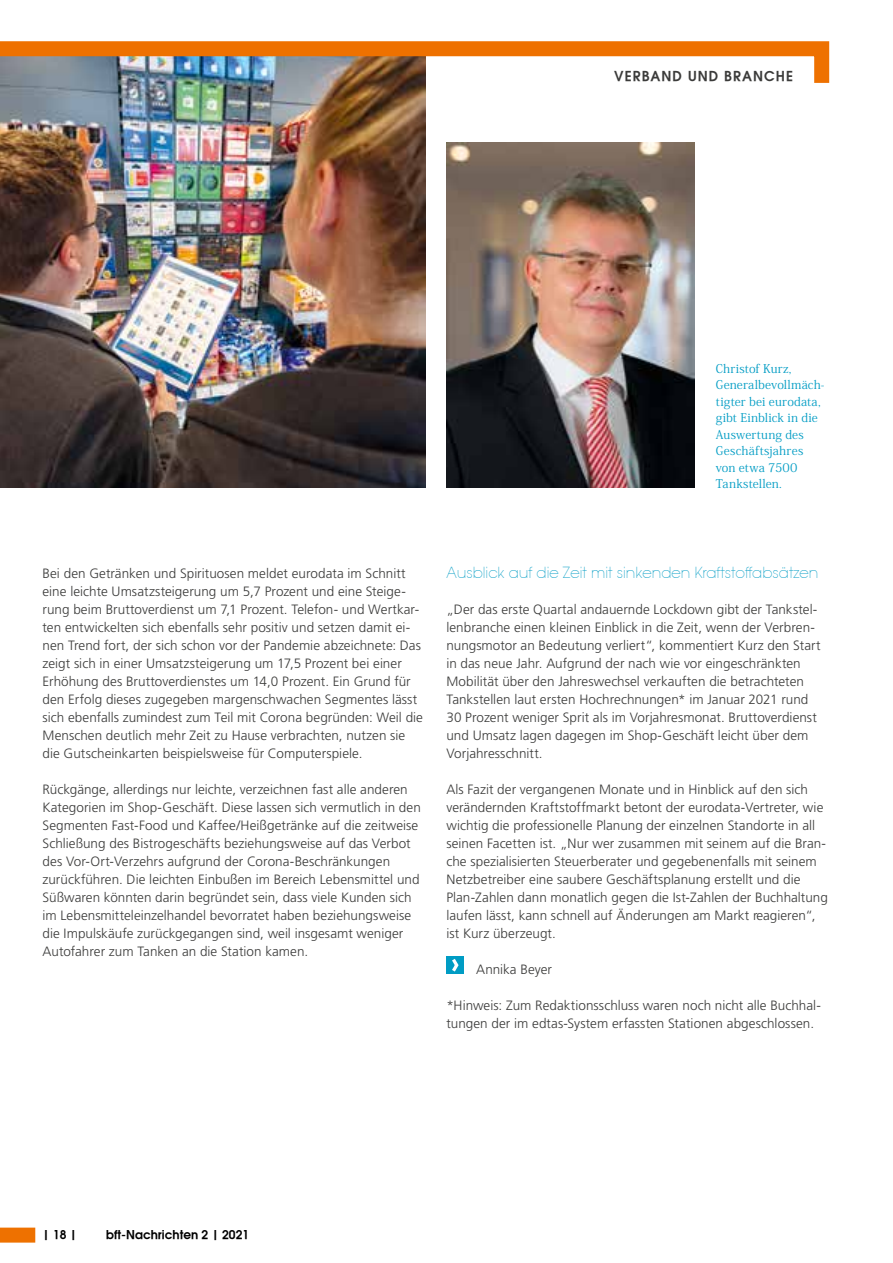
<style>
.page{position:relative;width:893px;height:1263px;background:#fff}
.page>*{position:absolute;margin:0;border:0;box-sizing:border-box;transform-origin:0 0}
.t1{font:200 15px "Avant Garde";color:#009cc4}
.t2{font:300 13.5px/18px "Frutiger LT Pro";color:#3b3b3a}
.t3{font:600 13.5px "Avant Garde";letter-spacing:.08em;color:#3b3b3a}
.t4{font:12px/16.5px "Koz Min Pr 6 N";letter-spacing:.015em;color:#009cc4}
.t5{font:600 12px "Avant Garde";color:#000}
</style>
<div class="page">
<div style="left:0;top:1227px;width:35px;height:15px;background:#ee7100"></div>
<img style="left:0;top:98px;width:425px;height:390px">
<img style="left:446px;top:143px;width:248px;height:345px">
<img style="left:0;top:41px;width:830px;height:57px">
<div style="left:446px;top:957px;width:17px;height:17px;background:#009cc4"></div>
<svg style="left:449px;top:956px;width:11px;height:16px"></svg>
<p class="t3" style="left:614px;top:67px;width:180px">VERBAND UND BRANCHE</p>
<p class="t4" style="left:716px;top:360px;width:110px">Christof Kurz,<br>Generalbevollmäch&shy;tigter bei eurodata, gibt Einblick in die<br>Auswertung des<br>Geschäftsjahres von etwa 7500<br>Tankstellen.</p>
<p class="t2" style="left:43px;top:564px;width:382px">Bei den Getränken und Spirituosen meldet eurodata im Schnitt eine leichte Umsatzsteigerung um 5,7 Prozent und eine Steige&shy;rung beim Bruttoverdienst um 7,1 Prozent. Telefon- und Wertkar&shy;ten entwickelten sich ebenfalls sehr positiv und setzen damit ei&shy;nen Trend fort, der sich schon vor der Pandemie abzeichnete: Das zeigt sich in einer Umsatzsteigerung um 17,5 Prozent bei einer Erhöhung des Bruttoverdienstes um 14,0 Prozent. Ein Grund für den Erfolg dieses zugegeben margenschwachen Segmentes lässt sich ebenfalls zumindest zum Teil mit Corona begründen: Weil die Menschen deutlich mehr Zeit zu Hause verbrachten, nutzen sie die Gutscheinkarten beispielsweise für Computerspiele.</p>
<p class="t2" style="left:43px;top:780px;width:380px">Rückgänge, allerdings nur leichte, verzeichnen fast alle anderen Kategorien im Shop-Geschäft. Diese lassen sich vermutlich in den Segmenten Fast-Food und Kaffee/Heißgetränke auf die zeitweise Schließung des Bistrogeschäfts beziehungsweise auf das Verbot des Vor-Ort-Verzehrs aufgrund der Corona-Beschränkungen zurückführen. Die leichten Einbußen im Bereich Lebensmittel und Süßwaren könnten darin begründet sein, dass viele Kunden sich im Lebensmitteleinzelhandel bevorratet haben beziehungsweise die Impulskäufe zurückgegangen sind, weil insgesamt weniger Autofahrer zum Tanken an die Station kamen.</p>
<p class="t1" style="left:446px;top:563px;width:373px">Ausblick auf die Zeit mit sinkenden Kraftstoffabsätzen</p>
<p class="t2" style="left:446px;top:600px;width:376px">„Der das erste Quartal andauernde Lockdown gibt der Tankstel&shy;lenbranche einen kleinen Einblick in die Zeit, wenn der Verbren&shy;nungsmotor an Bedeutung verliert“, kommentiert Kurz den Start in das neue Jahr. Aufgrund der nach wie vor eingeschränkten Mobilität über den Jahreswechsel verkauften die betrachteten Tankstellen laut ersten Hochrechnungen* im Januar 2021 rund 30 Prozent weniger Sprit als im Vorjahresmonat. Bruttoverdienst und Umsatz lagen dagegen im Shop-Geschäft leicht über dem Vorjahresschnitt.</p>
<p class="t2" style="left:446px;top:780px;width:383px">Als Fazit der vergangenen Monate und in Hinblick auf den sich verändernden Kraftstoffmarkt betont der eurodata-Vertreter, wie wichtig die professionelle Planung der einzelnen Standorte in all seinen Facetten ist. „Nur wer zusammen mit seinem auf die Bran&shy;che spezialisierten Steuerberater und gegebenenfalls mit seinem Netzbetreiber eine saubere Geschäftsplanung erstellt und die Plan-Zahlen dann monatlich gegen die Ist-Zahlen der Buchhaltung laufen lässt, kann schnell auf Änderungen am Markt reagieren“, ist Kurz überzeugt.</p>
<p class="t2" style="left:476px;top:960px;width:77px">Annika Beyer</p>
<p class="t2" style="left:446px;top:996px;width:376px">*Hinweis: Zum Redaktionsschluss waren noch nicht alle Buchhal&shy;tungen der im edtas-System erfassten Stationen abgeschlossen.</p>
<p class="t5" style="left:43px;top:1227px;width:36px">| 18 |</p>
<p class="t5" style="left:106px;top:1227px;width:144px">bft-Nachrichten 2 | 2021</p>
</div>
